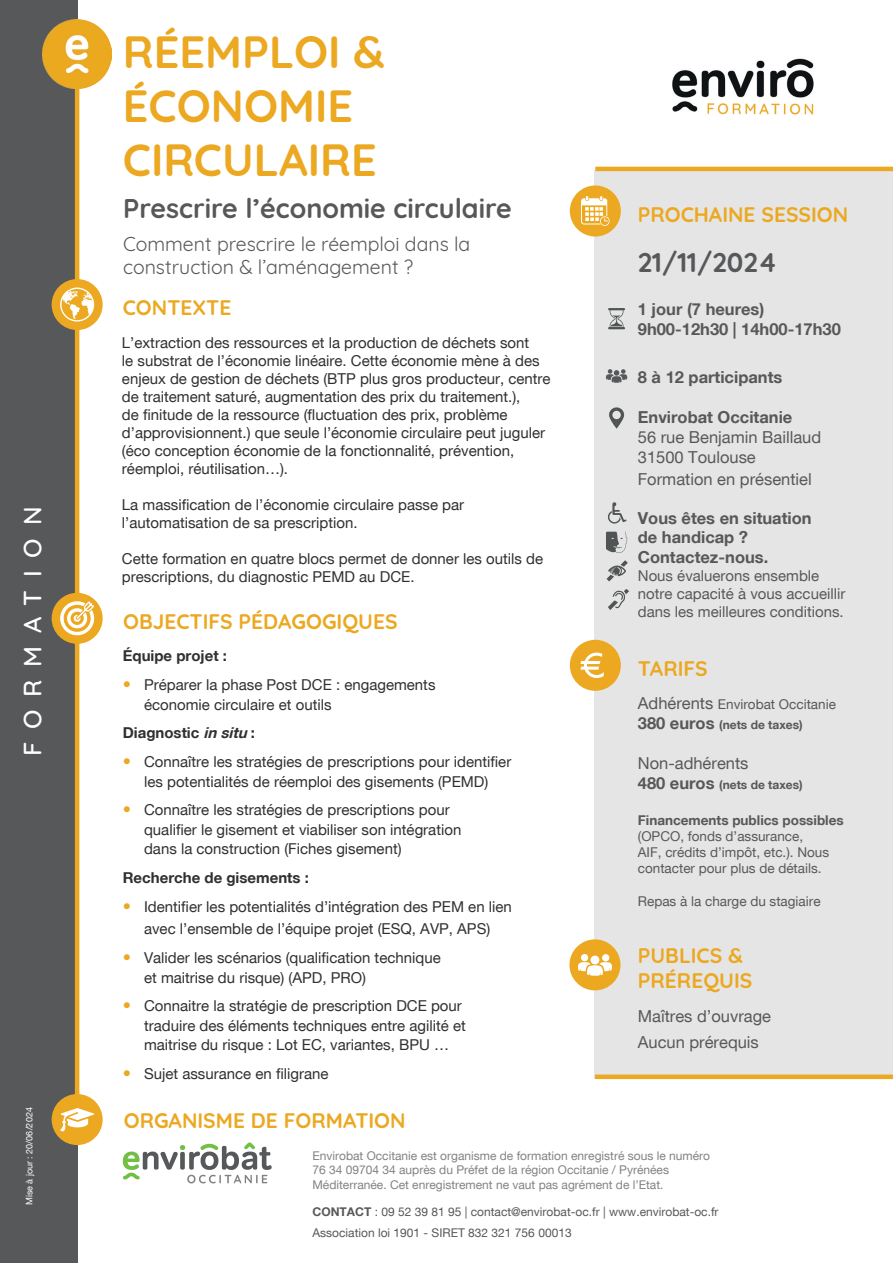
<style>
.page{position:relative;width:893px;height:1263px;background:#fff}
.page>*{position:absolute;margin:0;border:0;box-sizing:border-box;transform-origin:0 0}
.t1{font:700 45px/54px "Quicksand";color:#eba820}
.t2{font:700 27px "Quicksand";color:#57585a}
.t3{font:500 25.5px "Quicksand";letter-spacing:.5em;color:#fff}
.t4{font:700 21px/25.2px "Quicksand";color:#eba820}
.t5{font:19.5px/23.4px "Quicksand";color:#57585a}
.t6{font:700 16.5px/19.8px "Helvetica Neue";color:#57585a}
.t7{font:16.5px/26.7px "Helvetica Neue";color:#57585a}
.t8{font:15px/18px "Helvetica Neue";color:#312f30}
.t9{font:15px/18px "Helvetica Neue";color:#57585a}
.t10{font:700 15px "Helvetica Neue";color:#312f30}
.t11{font:13.5px/16.2px "Helvetica Neue";color:#57585a}
.t12{font:700 13.5px "Helvetica Neue";color:#57585a}
.t13{font:12px/14.4px "Helvetica Neue";color:#808285}
.t14{font:12px/21px "Helvetica Neue";color:#57585a}
.t15{font:700 12px "Helvetica Neue";color:#57585a}
.t16{font:9px "Helvetica Neue";color:#fff}
.s1{font-size:16.5px;color:#eba820}
.s2{font-style:italic}
.s3{font-size:16.5px}
.s4{font-weight:700}
</style>
<div class="page">
<div style="left:0;top:0;width:77px;height:1263px;background:#57585a"></div>
<div style="left:595px;top:170px;width:298px;height:909px;background:#e5e5e5"></div>
<div style="left:569px;top:939px;width:51px;height:51px;background:#eba820;border-radius:50%"></div>
<div style="left:52px;top:279px;width:51px;height:51px;background:#eba820;border-radius:50%"></div>
<div style="left:52px;top:593px;width:51px;height:51px;background:#eba820;border-radius:50%"></div>
<div style="left:570px;top:185px;width:51px;height:51px;background:#eba820;border-radius:50%"></div>
<svg style="left:581px;top:196px;width:29px;height:30px"></svg>
<svg style="left:578px;top:962px;width:34px;height:14px"></svg>
<div style="left:591px;top:955px;width:8px;height:9px;background:#fff;border-radius:50%"></div>
<div style="left:602px;top:954px;width:7px;height:7px;background:#fff;border-radius:50%"></div>
<div style="left:581px;top:954px;width:7px;height:7px;background:#fff;border-radius:50%"></div>
<div style="left:570px;top:640px;width:51px;height:51px;background:#eba820;border-radius:50%"></div>
<svg style="left:580px;top:652px;width:24px;height:26px"></svg>
<svg style="left:608px;top:308px;width:17px;height:21px"></svg>
<svg style="left:609px;top:407px;width:15px;height:22px"></svg>
<svg style="left:606px;top:369px;width:21px;height:14px"></svg>
<svg style="left:608px;top:502px;width:18px;height:22px"></svg>
<svg style="left:608px;top:589px;width:21px;height:21px"></svg>
<svg style="left:606px;top:560px;width:22px;height:21px"></svg>
<svg style="left:606px;top:532px;width:21px;height:21px"></svg>
<img style="left:672px;top:58px;width:142px;height:57px">
<hr style="left:75px;top:64px;width:4px;height:1044px;background:#eba820">
<img style="left:43px;top:19px;width:69px;height:69px">
<svg style="left:60px;top:287px;width:34px;height:35px"></svg>
<svg style="left:58px;top:600px;width:37px;height:37px"></svg>
<div style="left:595px;top:1074px;width:298px;height:5px;background:#eba820"></div>
<hr style="left:595px;top:167px;width:298px;height:4px;background:#eba820">
<div style="left:52px;top:1094px;width:51px;height:51px;background:#eba820;border-radius:50%"></div>
<svg style="left:60px;top:1108px;width:34px;height:23px"></svg>
<svg style="left:123px;top:1142px;width:149px;height:41px"></svg>
<h3 class="t3" style="left:12px;top:756px;width:251px;rotate:-90deg">FORMATION</h3>
<p class="t16" style="left:25px;top:1205px;width:99px;rotate:-90deg">Mise à jour : 20/06/2024</p>
<h1 class="t1" style="left:123px;top:21px;width:264px">RÉEMPLOI &amp;<br>ÉCONOMIE<br>CIRCULAIRE</h1>
<h2 class="t2" style="left:123px;top:186px;width:390px">Prescrire l’économie circulaire</h2>
<h3 class="t5" style="left:123px;top:230px;width:349px">Comment prescrire le réemploi dans la construction &amp; l’aménagement ?</h3>
<h3 class="t4" style="left:123px;top:293px;width:110px">CONTEXTE</h3>
<p class="t8" style="left:122px;top:335px;width:430px">L’extraction des ressources et la production de déchets sont<br>le substrat de l’économie linéaire. Cette économie mène à des enjeux de gestion de déchets (BTP plus gros producteur, centre de traitement saturé, augmentation des prix du traitement.),<br>de finitude de la ressource (fluctuation des prix, problème d’approvisionnent.) que seule l’économie circulaire peut juguler (éco conception économie de la fonctionnalité, prévention, réemploi, réutilisation…).</p>
<p class="t8" style="left:122px;top:497px;width:344px">La massification de l’économie circulaire passe par l’automatisation de sa prescription.</p>
<p class="t8" style="left:122px;top:551px;width:423px">Cette formation en quatre blocs permet de donner les outils de prescriptions, du diagnostic PEMD au DCE.</p>
<h3 class="t4" style="left:123px;top:607px;width:276px">OBJECTIFS PÉDAGOGIQUES</h3>
<p class="t10" style="left:123px;top:649px;width:106px">Équipe projet :</p>
<p class="t8" style="left:144px;top:676px;width:293px;line-height:19.5px;text-indent:-21px"><span class="s1">•</span> Préparer la phase Post DCE : engagements économie circulaire et outils</p>
<p class="t10" style="left:123px;top:726px;width:134px">Diagnostic <span class="s2">in situ</span> :</p>
<p class="t8" style="left:123px;top:753px;width:390px;line-height:19.5px;text-align:center"><span class="s1">•</span> Connaître les stratégies de prescriptions pour identifier les potentialités de réemploi des gisements (PEMD)</p>
<p class="t8" style="left:144px;top:801px;width:319px;line-height:19.5px;text-indent:-21px"><span class="s1">•</span> Connaître les stratégies de prescriptions pour qualifier le gisement et viabiliser son intégration dans la construction (Fiches gisement)</p>
<p class="t10" style="left:123px;top:871px;width:188px">Recherche de gisements :</p>
<p class="t8" style="left:123px;top:896px;width:391px;line-height:22.5px;text-align:center"><span class="s1">•</span> Identifier les potentialités d’intégration des PEM en lien avec l’ensemble de l’équipe projet (ESQ, AVP, APS)</p>
<p class="t8" style="left:144px;top:949px;width:298px;line-height:19.5px;text-indent:-21px"><span class="s1">•</span> Valider les scénarios (qualification technique et maitrise du risque) (APD, PRO)</p>
<p class="t8" style="left:144px;top:997px;width:323px;line-height:19.5px;text-indent:-21px"><span class="s1">•</span> Connaitre la stratégie de prescription DCE pour traduire des éléments techniques entre agilité et maitrise du risque : Lot EC, variantes, BPU …</p>
<p class="t8" style="left:123px;top:1066px;width:207px"><span class="s1">•</span> Sujet assurance en filigrane</p>
<h3 class="t4" style="left:124px;top:1106px;width:283px">ORGANISME DE FORMATION</h3>
<h3 class="t4" style="left:638px;top:200px;width:212px">PROCHAINE SESSION</h3>
<h2 class="t2" style="left:638px;top:240px;width:141px">21/11/2024</h2>
<p class="t6" style="left:638px;top:300px;width:205px">1 jour (7 heures)<br>9h00-12h30 | 14h00-17h30</p>
<p class="t6" style="left:638px;top:368px;width:146px">8 à 12 participants</p>
<p class="t6" style="left:638px;top:409px;width:156px">Envirobat Occitanie</p>
<p class="t7" style="left:638px;top:428px;width:185px;line-height:19.8px">56 rue Benjamin Baillaud<br>31500 Toulouse</p>
<p class="t7" style="left:638px;top:467px;width:175px">Formation en présentiel</p>
<p class="t6" style="left:638px;top:509px;width:175px">Vous êtes en situation de handicap ?<br>Contactez-nous.</p>
<p class="t9" style="left:638px;top:568px;width:209px">Nous évaluerons ensemble notre capacité à vous accueillir dans les meilleures conditions.</p>
<h3 class="t4" style="left:638px;top:654px;width:71px">TARIFS</h3>
<p class="t11" style="left:638px;top:697px;width:200px"><span class="s3">Adhérents</span> Envirobat Occitanie</p>
<p class="t15" style="left:638px;top:719px;width:166px"><span class="s3">380 euros</span> (nets de taxes)</p>
<p class="t7" style="left:638px;top:751px;width:112px">Non-adhérents</p>
<p class="t15" style="left:638px;top:779px;width:166px"><span class="s3">480 euros</span> (nets de taxes)</p>
<p class="t12" style="left:638px;top:814px;width:207px">Financements publics possibles</p>
<p class="t11" style="left:638px;top:829px;width:193px">(OPCO, fonds d’assurance,<br>AIF, crédits d’impôt, etc.). Nous contacter pour plus de détails.</p>
<p class="t11" style="left:638px;top:894px;width:184px">Repas à la charge du stagiaire</p>
<h3 class="t4" style="left:638px;top:941px;width:116px">PUBLICS &amp;<br>PRÉREQUIS</h3>
<p class="t7" style="left:638px;top:1003px;width:135px">Maîtres d’ouvrage<br>Aucun prérequis</p>
<p class="t13" style="left:312px;top:1149px;width:399px">Envirobat Occitanie est organisme de formation enregistré sous le numéro<br>76 34 09704 34 auprès du Préfet de la région Occitanie / Pyrénées<br>Méditerranée. Cet enregistrement ne vaut pas agrément de l’Etat.</p>
<p class="t14" style="left:312px;top:1202px;width:408px"><span class="s4">CONTACT</span> : 09 52 39 81 95 | contact@envirobat-oc.fr | www.envirobat-oc.fr<br>Association loi 1901 - SIRET 832 321 756 00013</p>
</div>
